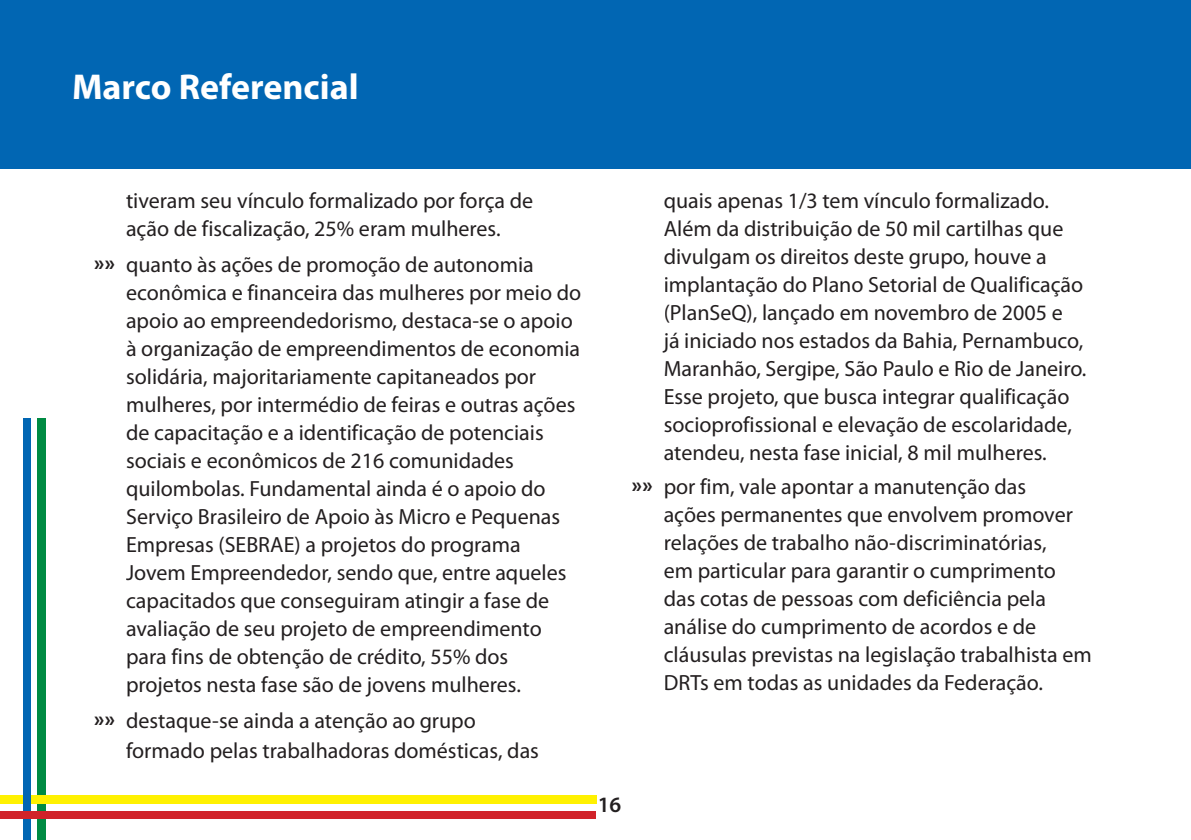
<style>
.page{position:relative;width:1191px;height:840px;background:#fff}
.page>*{position:absolute;margin:0;border:0;box-sizing:border-box;transform-origin:0 0}
.t1{font:700 36px "Myriad Pro";color:#fff}
.t2{font:22px/28px "Myriad Pro";color:#231f20}
.t3{font:600 22px "Myriad Pro";color:#231f20}
.s1{font-weight:700}
</style>
<div class="page">
<div style="left:38px;top:418px;width:8px;height:421px;background:#008b43"></div>
<div style="left:0;top:794px;width:596px;height:8px;background:#fff101"></div>
<div style="left:23px;top:418px;width:8px;height:421px;background:#0166b3"></div>
<div style="left:0;top:811px;width:596px;height:7px;background:#d1232a"></div>
<div style="left:0;top:0;width:1191px;height:169px;background:#0166b3"></div>
<h1 class="t1" style="left:72px;top:66px;width:288px">Marco Referencial</h1>
<p class="t2" style="left:126px;top:187px;width:409px">tiveram seu vínculo formalizado por força de ação de fiscalização, 25% eram mulheres.</p>
<p class="t2" style="left:126px;top:250px;width:457px;text-indent:-32px"><span class="s1">»»</span> quanto às ações de promoção de autonomia econômica e financeira das mulheres por meio do apoio ao empreendedorismo, destaca-se o apoio à organização de empreendimentos de economia solidária, majoritariamente capitaneados por mulheres, por intermédio de feiras e outras ações de capacitação e a identificação de potenciais sociais e econômicos de 216 comunidades quilombolas. Fundamental ainda é o apoio do Serviço Brasileiro de Apoio às Micro e Pequenas Empresas (SEBRAE) a projetos do programa Jovem Empreendedor, sendo que, entre aqueles capacitados que conseguiram atingir a fase de avaliação de seu projeto de empreendimento para fins de obtenção de crédito, 55% dos projetos nesta fase são de jovens mulheres.</p>
<p class="t2" style="left:126px;top:705px;width:414px;line-height:30px;text-indent:-32px"><span class="s1">»»</span> destaque-se ainda a atenção ao grupo formado pelas trabalhadoras domésticas, das</p>
<p class="t2" style="left:663px;top:187px;width:424px">quais apenas 1/3 tem vínculo formalizado.<br>Além da distribuição de 50 mil cartilhas que divulgam os direitos deste grupo, houve a implantação do Plano Setorial de Qualificação (PlanSeQ), lançado em novembro de 2005 e<br>já iniciado nos estados da Bahia, Pernambuco, Maranhão, Sergipe, São Paulo e Rio de Janeiro.<br>Esse projeto, que busca integrar qualificação socioprofissional e elevação de escolaridade, atendeu, nesta fase inicial, 8 mil mulheres.</p>
<p class="t2" style="left:663px;top:472px;width:429px;text-indent:-32px"><span class="s1">»»</span> por fim, vale apontar a manutenção das<br>ações permanentes que envolvem promover relações de trabalho não-discriminatórias,<br>em particular para garantir o cumprimento das cotas de pessoas com deficiência pela análise do cumprimento de acordos e de cláusulas previstas na legislação trabalhista em DRTs em todas as unidades da Federação.</p>
<p class="t3" style="left:598px;top:791px;width:25px">16</p>
</div>
